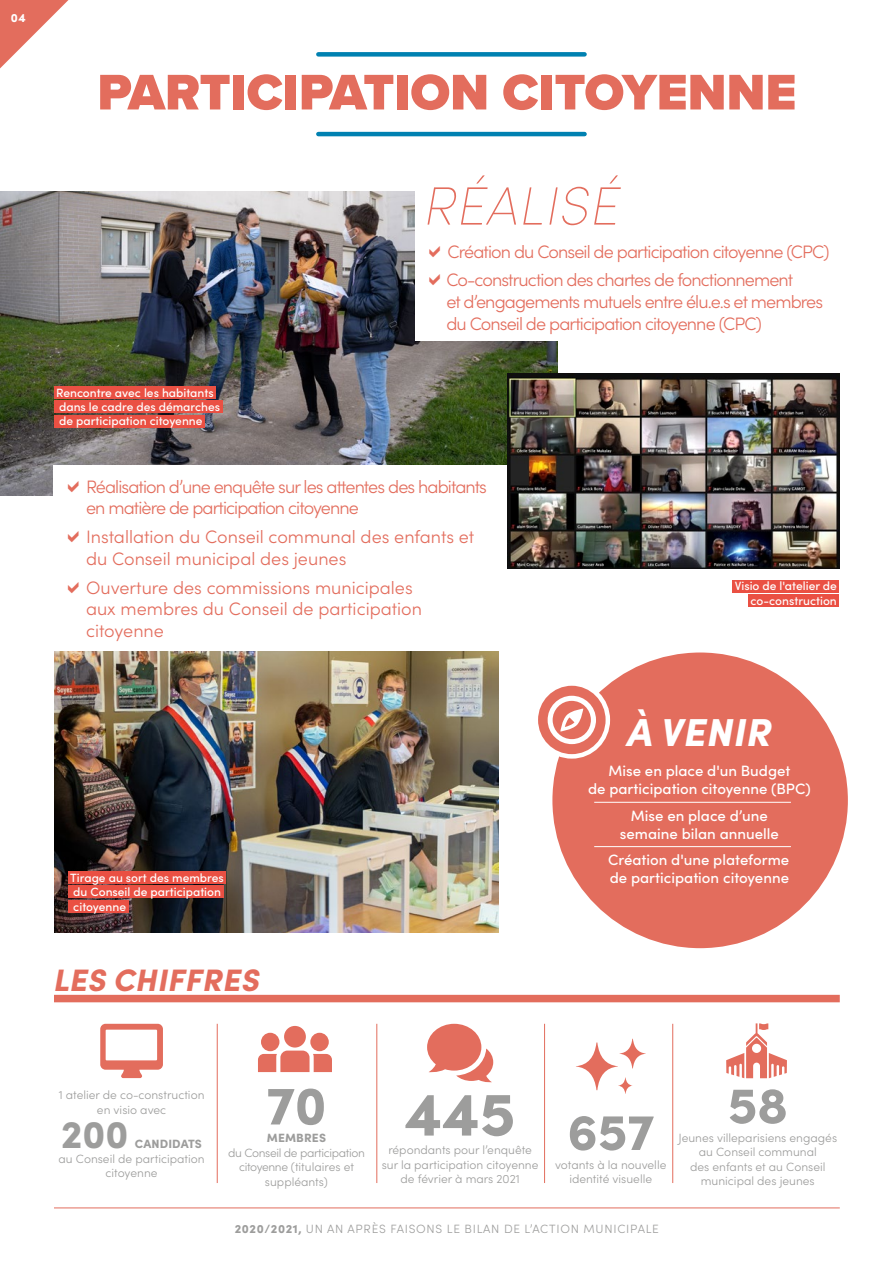
<style>
.page{position:relative;width:893px;height:1263px;background:#fff}
.page>*{position:absolute;margin:0;border:0;box-sizing:border-box;transform-origin:0 0}
.t1{font:900 61.5px "Sofia Pro";color:#9d9d9c}
.t2{font:italic 200 54px "Sofia Pro";letter-spacing:.01em;color:#e36d5d}
.t3{font:900 54px "Sofia Pro";color:#9d9d9c}
.t4{font:900 51.9px "Proxima Nova";color:#e36d5d}
.t5{font:900 51px "Sofia Pro";color:#9d9d9c}
.t6{font:italic 900 39px "Sofia Pro";letter-spacing:.01em;color:#fff}
.t7{font:900 39px "Sofia Pro";color:#9d9d9c}
.t8{font:italic 900 31.05px "Sofia Pro";letter-spacing:.01em;color:#e36d5d}
.t9{font:300 18px/21.6px "Sofia Pro";letter-spacing:-.05em;color:#e36d5d}
.t10{font:300 18px/21.6px "Sofia Pro";color:#e36d5d}
.t11{font:500 15px/18px "Sofia Pro";color:#fff;text-align:center}
.t12{font:300 12px/14.4px "Sofia Pro";color:#9d9d9c;text-align:center}
.t13{font:500 12px/14.4px "Sofia Pro";color:#fff}
.t14{font:300 12px/14.4px "Sofia Pro";letter-spacing:-.03em;color:#9d9d9c;text-align:center}
.t15{font:300 12px "Sofia Pro";letter-spacing:.06em;color:#9d9d9c}
.t16{font:900 12px "Sofia Pro";letter-spacing:.01em;color:#9d9d9c}
.t17{font:900 12px "Sofia Pro";color:#fff}
.s1{font-weight:900}
</style>
<div class="page">
<svg style="left:0;top:0;width:68px;height:68px"></svg>
<img style="left:0;top:191px;width:557px;height:304px">
<img style="left:54px;top:651px;width:444px;height:282px">
<hr style="left:54px;top:1207px;width:786px;height:1px;background:#e36d5d">
<div style="left:415px;top:175px;width:425px;height:165px;background:#fff"></div>
<div style="left:54px;top:465px;width:456px;height:180px;background:#fff"></div>
<hr style="left:318px;top:132px;width:267px;height:4px;background:#0081b1">
<div style="left:318px;top:52px;width:267px;height:5px;background:#0081b1"></div>
<div style="left:54px;top:995px;width:786px;height:7px;background:#e36d5d"></div>
<svg style="left:100px;top:1024px;width:63px;height:54px"></svg>
<div style="left:310px;top:1033px;width:19px;height:18px;background:#e36d5d;border-radius:50%"></div>
<div style="left:284px;top:1026px;width:22px;height:21px;background:#e36d5d;border-radius:50%"></div>
<div style="left:261px;top:1033px;width:18px;height:18px;background:#e36d5d;border-radius:50%"></div>
<svg style="left:258px;top:1050px;width:74px;height:22px"></svg>
<svg style="left:427px;top:1024px;width:66px;height:59px"></svg>
<svg style="left:576px;top:1039px;width:70px;height:55px"></svg>
<hr style="left:217px;top:1024px;width:1px;height:159px;background:#e36d5d">
<hr style="left:376px;top:1024px;width:1px;height:159px;background:#e36d5d">
<hr style="left:544px;top:1024px;width:1px;height:159px;background:#e36d5d">
<hr style="left:672px;top:1024px;width:1px;height:159px;background:#e36d5d">
<div style="left:552px;top:652px;width:296px;height:296px;background:#e36d5d;border-radius:50%"></div>
<svg style="left:536px;top:683px;width:72px;height:73px;fill:#e36d5d"></svg>
<div style="left:534px;top:681px;width:76px;height:78px;border:4px solid #fff;border-radius:50%"></div>
<svg style="left:547px;top:695px;width:49px;height:49px"></svg>
<hr style="left:594px;top:802px;width:197px;height:1px;background:#fff">
<hr style="left:594px;top:846px;width:197px;height:1px;background:#fff">
<svg style="left:726px;top:1023px;width:61px;height:55px"></svg>
<img style="left:508px;top:373px;width:331px;height:195px">
<div style="left:54px;top:386px;width:162px;height:13px;background:#ea5043"></div>
<div style="left:54px;top:400px;width:168px;height:13px;background:#ea5043"></div>
<div style="left:54px;top:415px;width:151px;height:13px;background:#ea5043"></div>
<div style="left:68px;top:871px;width:158px;height:13px;background:#ea5043"></div>
<div style="left:68px;top:885px;width:155px;height:13px;background:#ea5043"></div>
<div style="left:68px;top:900px;width:60px;height:13px;background:#ea5043"></div>
<div style="left:733px;top:580px;width:106px;height:13px;background:#ea5043"></div>
<div style="left:748px;top:594px;width:91px;height:13px;background:#ea5043"></div>
<p class="t17" style="left:11px;top:9px;width:16px">04</p>
<h3 class="t4" style="left:97px;top:53px;width:700px">PARTICIPATION CITOYENNE</h3>
<p class="t13" style="left:56px;top:384px;width:166px">Rencontre avec les habitants dans le cadre des démarches de participation citoyenne</p>
<h2 class="t2" style="left:424px;top:167px;width:198px">RÉALISÉ</h2>
<h3 class="t9" style="left:446px;top:236px;width:385px;line-height:28.8px">Création du Conseil de participation citoyenne (CPC)<br>Co-construction des chartes de fonctionnement</h3>
<h3 class="t9" style="left:446px;top:290px;width:378px">et d’engagements mutuels entre élu.e.s et membres du Conseil de participation citoyenne (CPC)</h3>
<h3 class="t9" style="left:86px;top:475px;width:402px">Réalisation d’une enquête sur les attentes des habitants en matière de participation citoyenne</h3>
<h3 class="t10" style="left:86px;top:525px;width:390px">Installation du Conseil communal des enfants et du Conseil municipal des jeunes</h3>
<h3 class="t10" style="left:86px;top:575px;width:338px">Ouverture des commissions municipales aux membres du Conseil de participation citoyenne</h3>
<p class="t13" style="left:70px;top:870px;width:155px">Tirage au sort des membres du Conseil de participation citoyenne</p>
<h3 class="t8" style="left:54px;top:955px;width:207px">LES CHIFFRES</h3>
<p class="t13" style="left:735px;top:578px;width:104px;text-align:right">Visio de l'atelier de co-construction</p>
<h3 class="t6" style="left:627px;top:701px;width:146px">À VENIR</h3>
<p class="t11" style="left:588px;top:761px;width:224px">Mise en place d'un Budget<br>de participation citoyenne (BPC)</p>
<p class="t11" style="left:620px;top:806px;width:161px">Mise en place d’une semaine bilan annuelle</p>
<p class="t11" style="left:608px;top:850px;width:183px;text-align:left">Création d'une plateforme de participation citoyenne</p>
<p class="t12" style="left:59px;top:1087px;width:147px">1 atelier de co-construction en visio avec</p>
<h3 class="t7" style="left:61px;top:1104px;width:69px">200</h3>
<p class="t16" style="left:135px;top:1134px;width:69px">CANDIDATS</p>
<p class="t12" style="left:59px;top:1150px;width:148px">au Conseil de participation citoyenne</p>
<h2 class="t3" style="left:266px;top:1063px;width:61px">70</h2>
<p class="t16" style="left:267px;top:1129px;width:61px">MEMBRES</p>
<p class="t14" style="left:228px;top:1145px;width:138px">du Conseil de participation citoyenne (titulaires et suppléants)</p>
<h1 class="t1" style="left:405px;top:1066px;width:112px">445</h1>
<p class="t12" style="left:382px;top:1142px;width:158px">répondants pour l’enquête sur la participation citoyenne de février à mars 2021</p>
<h3 class="t5" style="left:567px;top:1092px;width:88px">657</h3>
<p class="t12" style="left:555px;top:1156px;width:113px">votants à la nouvelle identité visuelle</p>
<h3 class="t5" style="left:728px;top:1065px;width:61px">58</h3>
<p class="t12" style="left:678px;top:1130px;width:160px">Jeunes villeparisiens engagés au Conseil communal<br>des enfants et au Conseil municipal des jeunes</p>
<p class="t15" style="left:235px;top:1220px;width:426px"><span class="s1">2020/2021,</span> UN AN APRÈS FAISONS LE BILAN DE L’ACTION MUNICIPALE</p>
</div>
